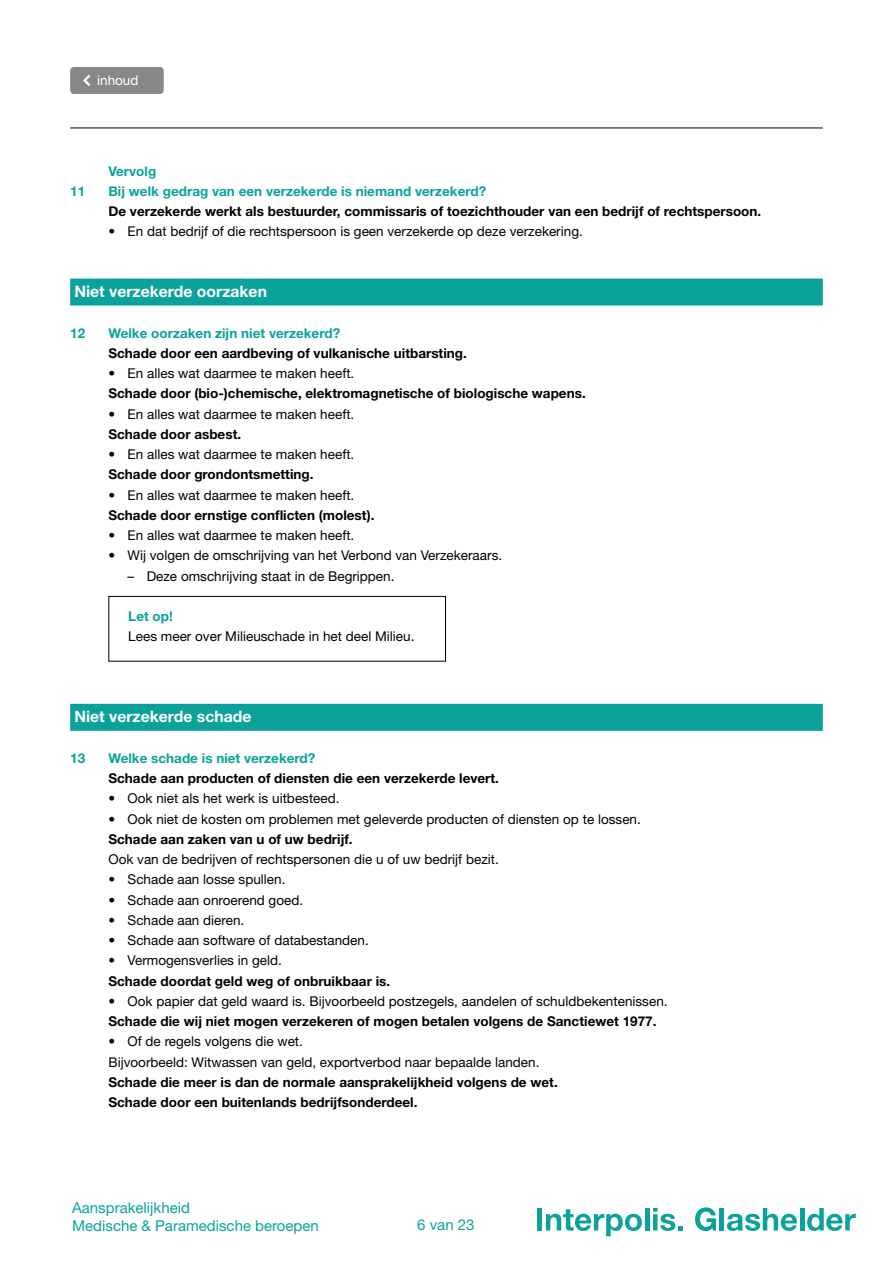
<style>
.page{position:relative;width:893px;height:1263px;background:#fff}
.page>*{position:absolute;margin:0;border:0;box-sizing:border-box;transform-origin:0 0}
.t1{font:700 15.75px "Helvetica Neue LT Std";color:#fff}
.t2{font:15px/18px "Helvetica Neue LT Std";color:#0ba29c}
.t3{font:13.5px/20.2px "Helvetica Neue LT Std";color:#000}
.t4{font:700 13.5px/20.2px "Helvetica Neue LT Std";color:#000}
.t5{font:700 13.5px "Helvetica Neue LT Std";color:#0ba29c}
.t6{font:13.5px "Helvetica Neue LT Std";color:#fff}
</style>
<div class="page">
<hr style="left:70px;top:128px;width:753px;height:1px;background:#000">
<div style="left:537px;top:1208px;width:5px;height:22px;background:#0ba29c"></div>
<svg style="left:546px;top:1209px;width:96px;height:27px"></svg>
<hr style="left:645px;top:1208px;width:4px;height:22px;background:#0ba29c">
<svg style="left:653px;top:1208px;width:30px;height:23px"></svg>
<svg style="left:695px;top:1207px;width:21px;height:24px"></svg>
<hr style="left:720px;top:1208px;width:4px;height:22px;background:#0ba29c">
<svg style="left:727px;top:1208px;width:70px;height:23px"></svg>
<hr style="left:800px;top:1208px;width:4px;height:22px;background:#0ba29c">
<svg style="left:807px;top:1208px;width:49px;height:23px"></svg>
<div style="left:70px;top:67px;width:94px;height:27px;background:#87888a"></div>
<div style="left:70px;top:279px;width:753px;height:27px;background:#0ba29c"></div>
<div style="left:70px;top:704px;width:753px;height:27px;background:#0ba29c"></div>
<div style="left:108px;top:596px;width:338px;height:66px;border:1px solid #000"></div>
<p class="t6" style="left:97px;top:72px;width:43px">inhoud</p>
<p class="t5" style="left:108px;top:162px;width:49px">Vervolg</p>
<p class="t5" style="left:70px;top:183px;width:17px">11</p>
<p class="t5" style="left:108px;top:183px;width:379px">Bij welk gedrag van een verzekerde is niemand verzekerd?</p>
<p class="t4" style="left:108px;top:201px;width:654px">De verzekerde werkt als bestuurder, commissaris of toezichthouder van een bedrijf of rechtspersoon.</p>
<p class="t3" style="left:108px;top:221px;width:476px">• En dat bedrijf of die rechtspersoon is geen verzekerde op deze verzekering.</p>
<p class="t1" style="left:74px;top:282px;width:194px">Niet verzekerde oorzaken</p>
<p class="t5" style="left:70px;top:324px;width:17px">12</p>
<p class="t5" style="left:108px;top:324px;width:233px">Welke oorzaken zijn niet verzekerd?</p>
<p class="t4" style="left:108px;top:343px;width:360px">Schade door een aardbeving of vulkanische uitbarsting.</p>
<p class="t3" style="left:108px;top:363px;width:247px">• En alles wat daarmee te maken heeft.</p>
<p class="t4" style="left:108px;top:383px;width:479px">Schade door (bio-)chemische, elektromagnetische of biologische wapens.</p>
<p class="t3" style="left:108px;top:403px;width:247px">• En alles wat daarmee te maken heeft.</p>
<p class="t4" style="left:108px;top:424px;width:134px">Schade door asbest.</p>
<p class="t3" style="left:108px;top:444px;width:247px">• En alles wat daarmee te maken heeft.</p>
<p class="t4" style="left:108px;top:464px;width:207px">Schade door grondontsmetting.</p>
<p class="t3" style="left:108px;top:484px;width:247px">• En alles wat daarmee te maken heeft.</p>
<p class="t4" style="left:108px;top:505px;width:267px">Schade door ernstige conflicten (molest).</p>
<p class="t3" style="left:108px;top:525px;width:247px">• En alles wat daarmee te maken heeft.</p>
<p class="t3" style="left:108px;top:545px;width:395px">• Wij volgen de omschrijving van het Verbond van Verzekeraars.</p>
<p class="t3" style="left:128px;top:565px;width:268px">– Deze omschrijving staat in de Begrippen.</p>
<p class="t5" style="left:128px;top:608px;width:46px">Let op!</p>
<p class="t3" style="left:128px;top:626px;width:288px">Lees meer over Milieuschade in het deel Milieu.</p>
<p class="t1" style="left:74px;top:707px;width:179px">Niet verzekerde schade</p>
<p class="t5" style="left:70px;top:750px;width:17px">13</p>
<p class="t5" style="left:108px;top:750px;width:208px">Welke schade is niet verzekerd?</p>
<p class="t4" style="left:108px;top:768px;width:392px">Schade aan producten of diensten die een verzekerde levert.</p>
<p class="t3" style="left:108px;top:788px;width:233px">• Ook niet als het werk is uitbesteed.</p>
<p class="t3" style="left:108px;top:808px;width:534px">• Ook niet de kosten om problemen met geleverde producten of diensten op te lossen.</p>
<p class="t4" style="left:108px;top:829px;width:246px">Schade aan zaken van u of uw bedrijf.</p>
<p class="t3" style="left:108px;top:849px;width:392px">Ook van de bedrijven of rechtspersonen die u of uw bedrijf bezit.</p>
<p class="t3" style="left:108px;top:869px;width:178px">• Schade aan losse spullen.</p>
<p class="t3" style="left:108px;top:889px;width:196px">• Schade aan onroerend goed.</p>
<p class="t3" style="left:108px;top:910px;width:137px">• Schade aan dieren.</p>
<p class="t3" style="left:108px;top:930px;width:262px">• Schade aan software of databestanden.</p>
<p class="t3" style="left:108px;top:950px;width:175px">• Vermogensverlies in geld.</p>
<p class="t4" style="left:108px;top:970px;width:283px">Schade doordat geld weg of onbruikbaar is.</p>
<p class="t3" style="left:108px;top:991px;width:561px">• Ook papier dat geld waard is. Bijvoorbeeld postzegels, aandelen of schuldbekentenissen.</p>
<p class="t4" style="left:108px;top:1011px;width:550px">Schade die wij niet mogen verzekeren of mogen betalen volgens de Sanctiewet 1977.</p>
<p class="t3" style="left:108px;top:1031px;width:432px">• Of de regels volgens die wet.<br>Bijvoorbeeld: Witwassen van geld, exportverbod naar bepaalde landen.</p>
<p class="t4" style="left:108px;top:1072px;width:451px">Schade die meer is dan de normale aansprakelijkheid volgens de wet.<br>Schade door een buitenlands bedrijfsonderdeel.</p>
<p class="t2" style="left:72px;top:1198px;width:248px">Aansprakelijkheid<br>Medische &amp; Paramedische beroepen</p>
<p class="t2" style="left:417px;top:1215px;width:59px">6 van 23</p>
</div>
